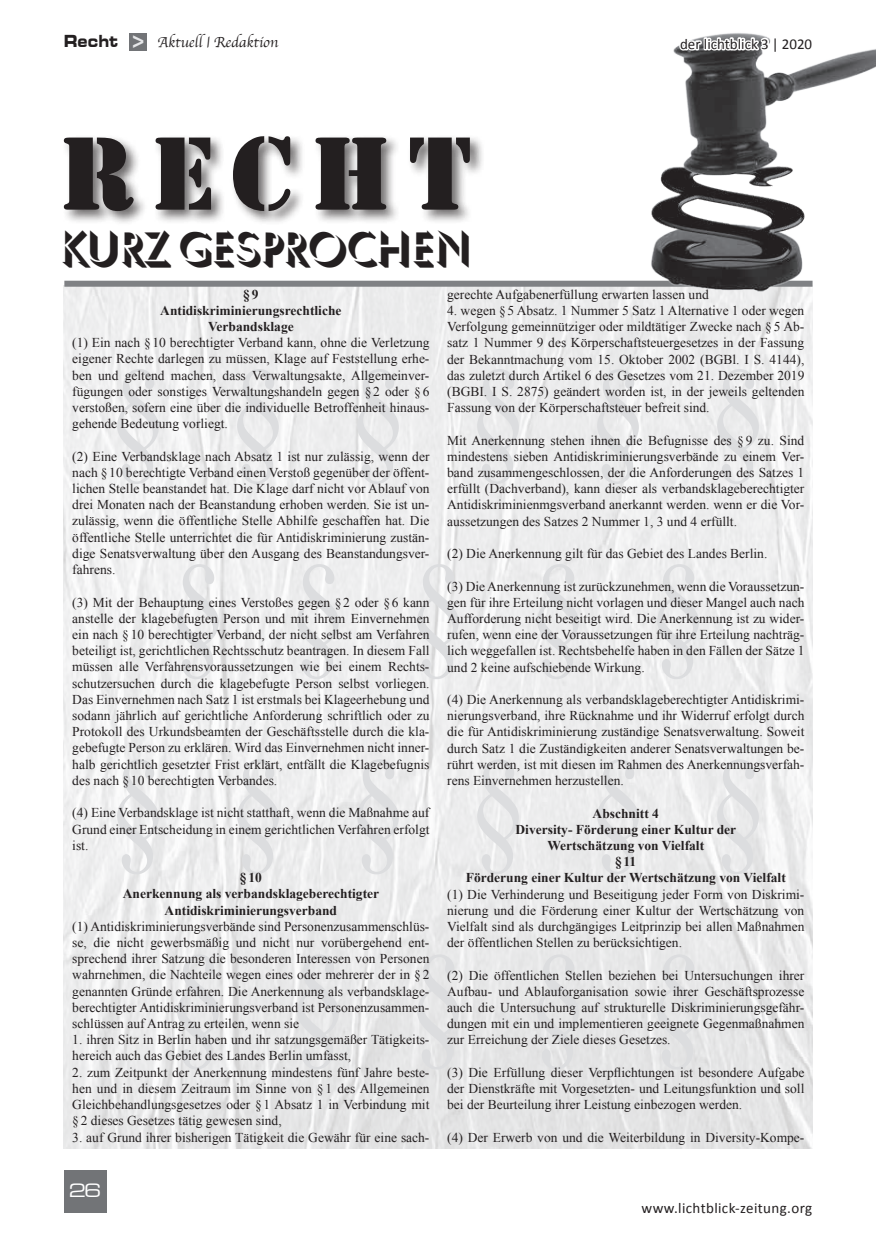
<style>
.page{position:relative;width:876px;height:1234px;background:#fff}
.page>*{position:absolute;margin:0;border:0;box-sizing:border-box;transform-origin:0 0}
.t1{font:132px/195px "Times New Roman";color:#dcdddf;text-align:center;scale:.91 1}
.t2{font:108px "Army";letter-spacing:.15em;color:#231f20}
.t3{font:45px "Umbicio Normal";letter-spacing:-.03em;color:#231f20}
.t4{font:21px "Stencil Std";color:#e6e7e9}
.t5{font:expanded 18px "Square 721 BT";color:#fff}
.t6{font:700 expanded 16.5px "Square 721 BT";color:#231f20;scale:.82 1}
.t7{font:15px "Calibri";letter-spacing:.015em;color:#231f20}
.t8{font:15px "Apple Chancery";color:#231f20}
.Fließtext{font:13.5px/16.2px "Times New Roman";color:#231f20;text-align:justify}
.Fließtext-2{font:700 13.5px "Times New Roman";color:#231f20}
</style>
<div class="page">
<img style="left:64px;top:286px;width:748px;height:862px">
<div style="left:61px;top:134px;width:424px;height:92px;background:#231f20;opacity:.65"></div>
<div style="left:64px;top:280px;width:748px;height:6px;background:#7f8184"></div>
<img style="left:634px;top:33px;width:242px;height:269px">
<div style="left:64px;top:1169px;width:42px;height:43px;background:#727477"></div>
<div style="left:130px;top:33px;width:17px;height:17px;background:#727477"></div>
<svg style="left:677px;top:35px;width:138px;height:20px"></svg>
<p class="t6" style="left:64px;top:31px;width:68px">Recht</p>
<p class="t4" style="left:132px;top:27px;width:14px">&gt;</p>
<p class="t8" style="left:157px;top:33px;width:122px">Aktuell | Redaktion</p>
<p class="t7" style="left:680px;top:34px;width:134px">der lichtblick 3 | 2020</p>
<h2 class="t2" style="left:60px;top:111px;width:414px">Recht</h2>
<h3 class="t3" style="left:61px;top:218px;width:414px">KURZ GESPROCHEN</h3>
<p class="Fließtext" style="left:447px;top:286px;width:263px">gerechte Aufgabenerfüllung erwarten lassen und</p>
<p class="Fließtext" style="left:447px;top:302px;width:359px">4. wegen §5 Absatz. 1 Nummer 5 Satz 1 Alternative 1 oder wegen Verfolgung gemeinnütziger oder mildtätiger Zwecke nach §5 Ab&shy;satz 1 Nummer 9 des Körperschaftsteuergesetzes in der Fassung der Bekanntmachung vom 15. Oktober 2002 (BGBl. I S. 4144), das zuletzt durch Artikel 6 des Gesetzes vom 21. Dezember 2019 (BGBI. I S. 2875) geändert worden ist, in der jeweils geltenden Fassung von der Körperschaftsteuer befreit sind.</p>
<p class="Fließtext" style="left:447px;top:431px;width:359px">Mit Anerkennung stehen ihnen die Befugnisse des §9 zu. Sind mindestens sieben Antidiskriminierungsverbände zu einem Ver&shy;band zusammengeschlossen, der die Anforderungen des Satzes 1 erfüllt (Dachverband), kann dieser als verbandsklageberechtigter Antidiskriminienmgsverband anerkannt werden. wenn er die Vor&shy;aussetzungen des Satzes 2 Nummer 1, 3 und 4 erfüllt.</p>
<p class="Fließtext" style="left:447px;top:545px;width:322px">(2) Die Anerkennung gilt für das Gebiet des Landes Berlin.</p>
<p class="Fließtext" style="left:447px;top:577px;width:359px">(3) Die Anerkennung ist zurückzunehmen, wenn die Voraussetzun&shy;gen für ihre Erteilung nicht vorlagen und dieser Mangel auch nach Aufforderung nicht beseitigt wird. Die Anerkennung ist zu wider&shy;rufen, wenn eine der Voraussetzungen für ihre Erteilung nachträg&shy;lich weggefallen ist. Rechtsbehelfe haben in den Fällen der Sätze 1 und 2 keine aufschiebende Wirkung.</p>
<p class="Fließtext" style="left:447px;top:691px;width:359px">(4) Die Anerkennung als verbandsklageberechtigter Antidiskrimi&shy;nierungsverband, ihre Rücknahme und ihr Widerruf erfolgt durch die für Antidiskriminierung zuständige Senatsverwaltung. Soweit durch Satz 1 die Zuständigkeiten anderer Senatsverwaltungen be&shy;rührt werden, ist mit diesen im Rahmen des Anerkennungsverfah&shy;rens Einvernehmen herzustellen.</p>
<p class="Fließtext-2" style="left:593px;top:803px;width:68px">Abschnitt 4</p>
<p class="Fließtext-2" style="left:516px;top:819px;width:222px">Diversity- Förderung einer Kultur der</p>
<p class="Fließtext-2" style="left:547px;top:835px;width:158px">Wertschätzung von Vielfalt</p>
<p class="Fließtext-2" style="left:615px;top:852px;width:23px">§11</p>
<p class="Fließtext-2" style="left:466px;top:868px;width:322px">Förderung einer Kultur der Wertschätzung von Vielfalt</p>
<p class="Fließtext" style="left:447px;top:885px;width:359px">(1) Die Verhinderung und Beseitigung jeder Form von Diskrimi&shy;nierung und die Förderung einer Kultur der Wertschätzung von Vielfalt sind als durchgängiges Leitprinzip bei allen Maßnahmen der öffentlichen Stellen zu berücksichtigen.</p>
<p class="Fließtext" style="left:447px;top:966px;width:359px">(2) Die öffentlichen Stellen beziehen bei Untersuchungen ihrer Aufbau- und Ablauforganisation sowie ihrer Geschäftsprozesse auch die Untersuchung auf strukturelle Diskriminierungsgefähr&shy;dungen mit ein und implementieren geeignete Gegenmaßnahmen zur Erreichung der Ziele dieses Gesetzes.</p>
<p class="Fließtext" style="left:447px;top:1063px;width:359px">(3) Die Erfüllung dieser Verpflichtungen ist besondere Aufgabe der Dienstkräfte mit Vorgesetzten- und Leitungsfunktion und soll bei der Beurteilung ihrer Leistung einbezogen werden.</p>
<p class="Fließtext" style="left:447px;top:1128px;width:359px">(4) Der Erwerb von und die Weiterbildung in Diversity-Kompe-</p>
<p class="Fließtext-2" style="left:243px;top:284px;width:17px">§9</p>
<p class="Fließtext-2" style="left:160px;top:301px;width:183px">Antidiskriminierungsrechtliche</p>
<p class="Fließtext-2" style="left:208px;top:317px;width:87px">Verbandsklage</p>
<p class="Fließtext" style="left:72px;top:334px;width:359px">(1) Ein nach §10 berechtigter Verband kann, ohne die Verletzung eigener Rechte darlegen zu müssen, Klage auf Feststellung erhe&shy;ben und geltend machen, dass Verwaltungsakte, Allgemeinver&shy;fügungen oder sonstiges Verwaltungshandeln gegen § 2 oder § 6 verstoßen, sofern eine über die individuelle Betroffenheit hinaus&shy;gehende Bedeutung vorliegt.</p>
<p class="Fließtext" style="left:72px;top:447px;width:359px">(2) Eine Verbandsklage nach Absatz 1 ist nur zulässig, wenn der nach § 10 berechtigte Verband einen Verstoß gegenüber der öffent&shy;lichen Stelle beanstandet hat. Die Klage darf nicht vor Ablauf von drei Monaten nach der Beanstandung erhoben werden. Sie ist un&shy;zulässig, wenn die öffentliche Stelle Abhilfe geschaffen hat. Die öffentliche Stelle unterrichtet die für Antidiskriminierung zustän&shy;dige Senatsverwaltung über den Ausgang des Beanstandungsver&shy;fahrens.</p>
<p class="Fließtext" style="left:72px;top:593px;width:359px">(3) Mit der Behauptung eines Verstoßes gegen § 2 oder § 6 kann anstelle der klagebefugten Person und mit ihrem Einvernehmen ein nach § 10 berechtigter Verband, der nicht selbst am Verfahren beteiligt ist, gerichtlichen Rechtsschutz beantragen. In diesem Fall müssen alle Verfahrensvoraussetzungen wie bei einem Rechts&shy;schutzersuchen durch die klagebefugte Person selbst vorliegen.<br>Das Einvernehmen nach Satz 1 ist erstmals bei Klageerhebung und sodann jährlich auf gerichtliche Anforderung schriftlich oder zu Protokoll des Urkundsbeamten der Geschäftsstelle durch die kla&shy;gebefugte Person zu erklären. Wird das Einvernehmen nicht inner&shy;halb gerichtlich gesetzter Frist erklärt, entfällt die Klagebefugnis des nach § 10 berechtigten Verbandes.</p>
<p class="Fließtext" style="left:72px;top:804px;width:359px">(4) Eine Verbandsklage ist nicht statthaft, wenn die Maßnahme auf Grund einer Entscheidung in einem gerichtlichen Verfahren erfolgt ist.</p>
<p class="Fließtext-2" style="left:240px;top:868px;width:23px">§10</p>
<p class="Fließtext-2" style="left:123px;top:884px;width:258px">Anerkennung als verbandsklageberechtigter</p>
<p class="Fließtext-2" style="left:165px;top:900px;width:174px">Antidiskriminierungsverband</p>
<p class="Fließtext" style="left:72px;top:917px;width:359px">(1) Antidiskriminierungsverbände sind Personenzusammenschlüs&shy;se, die nicht gewerbsmäßig und nicht nur vorübergehend ent&shy;sprechend ihrer Satzung die besonderen Interessen von Personen wahrnehmen, die Nachteile wegen eines oder mehrerer der in § 2 genannten Gründe erfahren. Die Anerkennung als verbandsklage&shy;berechtigter Antidiskriminierungsverband ist Personenzusammen&shy;schlüssen auf Antrag zu erteilen, wenn sie</p>
<p class="Fließtext" style="left:72px;top:1031px;width:359px">1. ihren Sitz in Berlin haben und ihr satzungsgemäßer Tätigkeits&shy;hereich auch das Gebiet des Landes Berlin umfasst,</p>
<p class="Fließtext" style="left:72px;top:1063px;width:359px">2. zum Zeitpunkt der Anerkennung mindestens fünf Jahre beste&shy;hen und in diesem Zeitraum im Sinne von §1 des Allgemeinen Gleichbehandlungsgesetzes oder §1 Absatz 1 in Verbindung mit §2 dieses Gesetzes tätig gewesen sind,</p>
<p class="Fließtext" style="left:72px;top:1128px;width:359px">3. auf Grund ihrer bisherigen Tätigkeit die Gewähr für eine sach-</p>
<h1 class="t1" style="left:108px;top:314px;width:727px">§ § § § § § § § § § §<br>§ § § § § § § § § § §</h1>
<p class="t5" style="left:69px;top:1179px;width:34px">26</p>
<p class="t7" style="left:642px;top:1197px;width:172px">www.lichtblick-zeitung.org</p>
</div>
